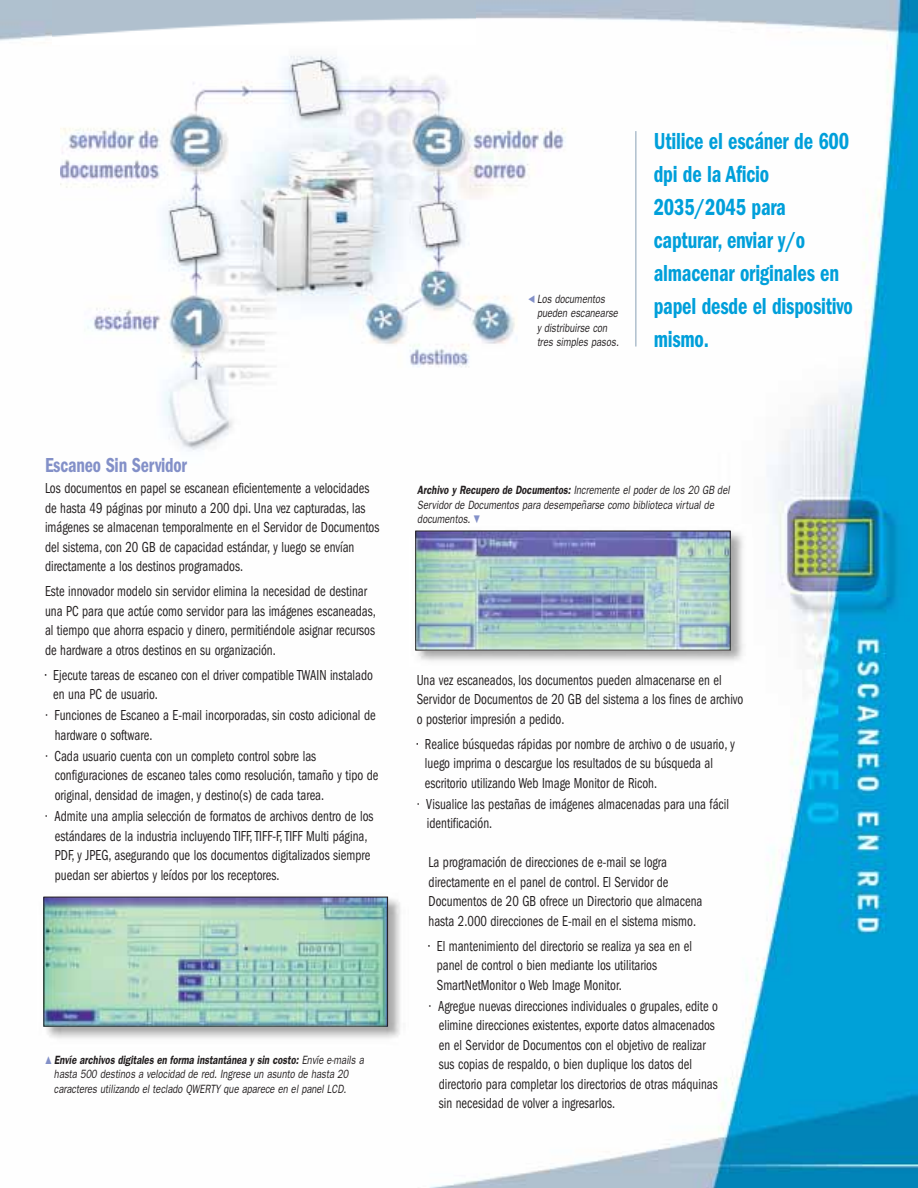
<style>
.page{position:relative;width:918px;height:1188px;background:#fff}
.page>*{position:absolute;margin:0;border:0;box-sizing:border-box;transform-origin:0 0}
.t1{font:600 condensed 24px/33px "Franklin Gothic";letter-spacing:-.01em;color:#009fda;scale:.85 1}
.t2{font:600 condensed 21px "Franklin Gothic";letter-spacing:-.01em;color:#8390c8;scale:.85 1}
.t3{font:condensed 15px/19.5px "Franklin Gothic";color:#231f20;scale:.85 1}
.t4{font:italic 12px/14.7px "Franklin Gothic";color:#231f20;scale:.78 1}
.s1{font-family:"Mathematical Pi Six";font-style:normal;font-size:10.5px;color:#8390c8}
.s2{font-weight:600}
</style>
<div class="page">
<img style="left:0;top:0;width:918px;height:1188px">
<img style="left:38px;top:891px;width:370px;height:156px">
<hr style="left:635px;top:131px;width:2px;height:216px;background:#b0c0ce">
<img style="left:46px;top:899px;width:340px;height:126px">
<div style="left:44px;top:897px;width:344px;height:130px;border:1px solid #231f20"></div>
<img style="left:61px;top:32px;width:527px;height:451px">
<img style="left:409px;top:525px;width:342px;height:146px">
<img style="left:52px;top:0;width:423px;height:45px">
<img style="left:417px;top:533px;width:312px;height:116px">
<svg style="left:45px;top:1056px;width:6px;height:8px"></svg>
<svg style="left:474px;top:516px;width:6px;height:7px"></svg>
<p class="t4" style="left:537px;top:292px;width:107px;text-indent:-9px"><span class="s1">-</span> Los documentos pueden escanearse y distribuirse con tres simples pasos.</p>
<h1 class="t1" style="left:654px;top:126px;width:236px">Utilice el escáner de 600 dpi de la Aficio<br>2035/2045 para capturar, enviar y/o almacenar originales en papel desde el dispositivo mismo.</h1>
<h2 class="t2" style="left:45px;top:458px;width:169px">Escaneo Sin Servidor</h2>
<p class="t3" style="left:45px;top:480px;width:395px">Los documentos en papel se escanean eficientemente a velocidades de hasta 49 páginas por minuto a 200 dpi. Una vez capturadas, las imágenes se almacenan temporalmente en el Servidor de Documentos del sistema, con 20 GB de capacidad estándar, y luego se envían directamente a los destinos programados.</p>
<p class="t3" style="left:45px;top:583px;width:391px">Este innovador modelo sin servidor elimina la necesidad de destinar una PC para que actúe como servidor para las imágenes escaneadas, al tiempo que ahorra espacio y dinero, permitiéndole asignar recursos de hardware a otros destinos en su organización.</p>
<p class="t3" style="left:53px;top:666px;width:378px;text-indent:-8px">• Ejecute tareas de escaneo con el driver compatible TWAIN instalado en una PC de usuario.</p>
<p class="t3" style="left:55px;top:707px;width:379px;text-indent:-10px">· Funciones de Escaneo a E-mail incorporadas, sin costo adicional de hardware o software.</p>
<p class="t3" style="left:55px;top:747px;width:382px;text-indent:-10px">· Cada usuario cuenta con un completo control sobre las configuraciones de escaneo tales como resolución, tamaño y tipo de original, densidad de imagen, y destino(s) de cada tarea.</p>
<p class="t3" style="left:55px;top:808px;width:377px;text-indent:-10px">· Admite una amplia selección de formatos de archivos dentro de los estándares de la industria incluyendo TIFF, TIFF-F, TIFF Multi página, PDF, y JPEG, asegurando que los documentos digitalizados siempre puedan ser abiertos y leídos por los receptores.</p>
<p class="t4" style="left:54px;top:1053px;width:399px"><span class="s2">Envíe archivos digitales en forma instantánea y sin costo:</span> Envíe e-mails a hasta 500 destinos a velocidad de red. Ingrese un asunto de hasta 20 caracteres utilizando el teclado QWERTY que aparece en el panel LCD.</p>
<p class="t4" style="left:417px;top:484px;width:402px"><span class="s2">Archivo y Recupero de Documentos:</span> Incremente el poder de los 20 GB del<br>Servidor de Documentos para desempeñarse como biblioteca virtual de documentos.</p>
<p class="t3" style="left:417px;top:671px;width:386px">Una vez escaneados, los documentos pueden almacenarse en el<br>Servidor de Documentos de 20 GB del sistema a los fines de archivo o posterior impresión a pedido.</p>
<p class="t3" style="left:425px;top:735px;width:366px;text-indent:-8px">• Realice búsquedas rápidas por nombre de archivo o de usuario, y luego imprima o descargue los resultados de su búsqueda al escritorio utilizando Web Image Monitor de Ricoh.</p>
<p class="t3" style="left:427px;top:795px;width:357px;text-indent:-10px">· Visualice las pestañas de imágenes almacenadas para una fácil identificación.</p>
<p class="t3" style="left:429px;top:854px;width:324px">La programación de direcciones de e-mail se logra directamente en el panel de control. El Servidor de Documentos de 20 GB ofrece un Directorio que almacena hasta 2.000 direcciones de E-mail en el sistema mismo.</p>
<p class="t3" style="left:437px;top:937px;width:302px;text-indent:-8px">• El mantenimiento del directorio se realiza ya sea en el panel de control o bien mediante los utilitarios<br>SmartNetMonitor o Web Image Monitor.</p>
<p class="t3" style="left:439px;top:997px;width:330px;text-indent:-10px">· Agregue nuevas direcciones individuales o grupales, edite o elimine direcciones existentes, exporte datos almacenados en el Servidor de Documentos con el objetivo de realizar sus copias de respaldo, o bien duplique los datos del directorio para completar los directorios de otras máquinas sin necesidad de volver a ingresarlos.</p>
</div>
